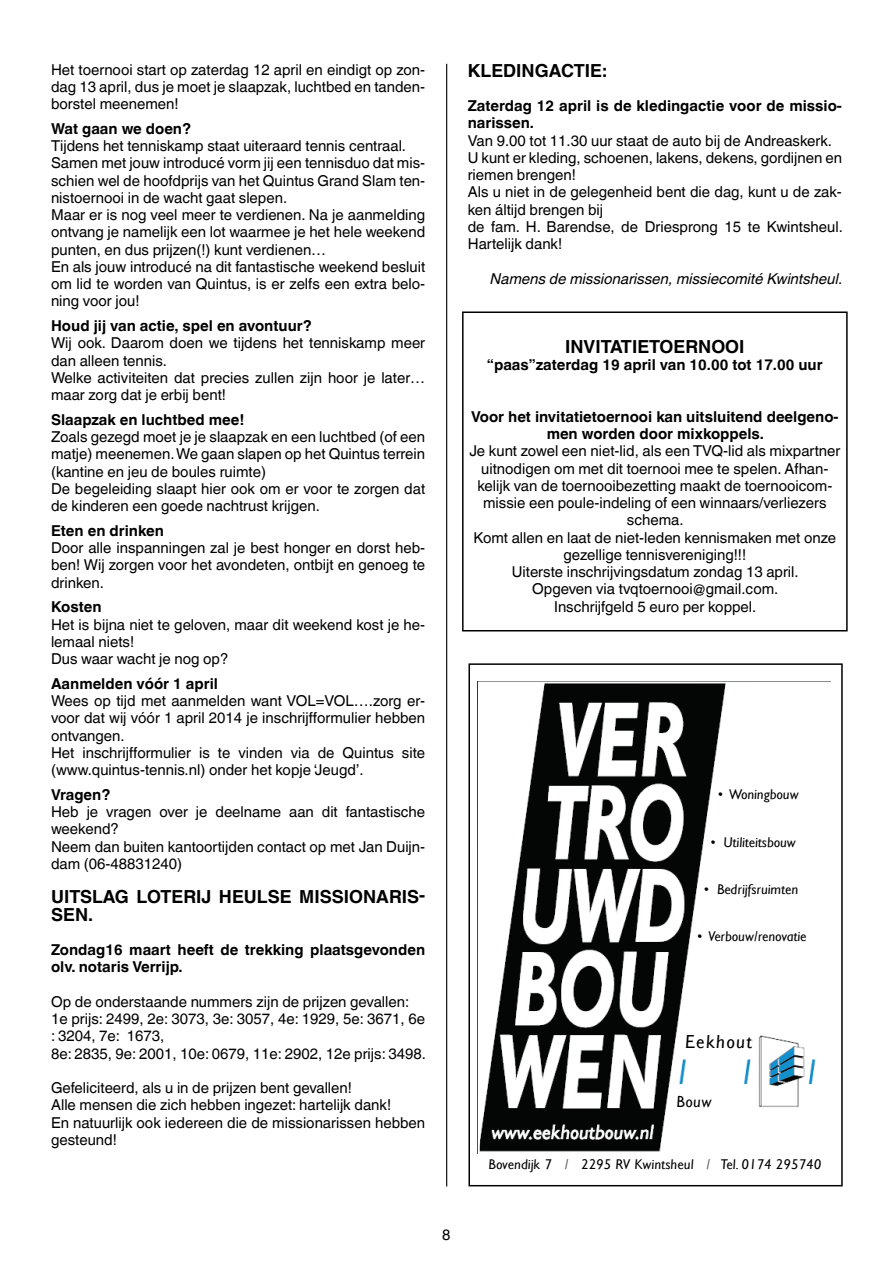
<style>
.page{position:relative;width:893px;height:1263px;background:#fff}
.page>*{position:absolute;margin:0;border:0;box-sizing:border-box;transform-origin:0 0}
.t1{font:italic 18.9px "Gill Sans";color:#000}
.t2{font:700 18px "Helvetica World";color:#000}
.t3{font:italic 16.2px "Gill Sans";color:#000}
.t4{font:15px/17.2px "Helvetica World";color:#000}
.t5{font:700 15px/17.2px "Helvetica World";color:#000}
.t6{font:italic 15px "Helvetica World";color:#000}
.t7{font:italic 14.1px "Gill Sans";letter-spacing:.005em;color:#000}
.s1{color:#58585a}
</style>
<div class="page">
<img style="left:481px;top:684px;width:335px;height:468px">
<svg style="left:692px;top:776px;width:121px;height:174px"></svg>
<svg style="left:678px;top:1027px;width:75px;height:23px"></svg>
<svg style="left:670px;top:1090px;width:47px;height:20px"></svg>
<div style="left:478px;top:681px;width:354px;height:475px;border:2px solid #fff"></div>
<div style="left:468px;top:663px;width:375px;height:523px;border:2px solid #000"></div>
<div style="left:462px;top:311px;width:386px;height:320px;border:2px solid #000"></div>
<hr style="left:446px;top:64px;width:1px;height:1122px;background:#000">
<p class="t4" style="left:51px;top:61px;width:376px;text-align:justify">Het toernooi start op zaterdag 12 april en eindigt op zon&shy;dag 13 april, dus je moet je slaapzak, luchtbed en tanden&shy;borstel meenemen!</p>
<p class="t5" style="left:51px;top:120px;width:142px">Wat gaan we doen?</p>
<p class="t4" style="left:51px;top:137px;width:376px">Tijdens het tenniskamp staat uiteraard tennis centraal.<br>Samen met jouw introducé vorm jij een tennisduo dat mis&shy;schien wel de hoofdprijs van het Quintus Grand Slam ten&shy;nistoernooi in de wacht gaat slepen.<br>Maar er is nog veel meer te verdienen. Na je aanmelding ontvang je namelijk een lot waarmee je het hele weekend punten, en dus prijzen(!) kunt verdienen…<br>En als jouw introducé na dit fantastische weekend besluit om lid te worden van Quintus, is er zelfs een extra belo&shy;ning voor jou!</p>
<p class="t5" style="left:51px;top:317px;width:262px">Houd jij van actie, spel en avontuur?</p>
<p class="t4" style="left:51px;top:334px;width:376px">Wij ook. Daarom doen we tijdens het tenniskamp meer dan alleen tennis.<br>Welke activiteiten dat precies zullen zijn hoor je later… maar zorg dat je erbij bent!</p>
<p class="t5" style="left:51px;top:411px;width:195px">Slaapzak en luchtbed mee!</p>
<p class="t4" style="left:51px;top:428px;width:376px">Zoals gezegd moet je je slaapzak en een luchtbed (of een matje) meenemen. We gaan slapen op het Quintus terrein (kantine en jeu de boules ruimte)<br>De begeleiding slaapt hier ook om er voor te zorgen dat de kinderen een goede nachtrust krijgen.</p>
<p class="t5" style="left:51px;top:522px;width:114px">Eten en drinken</p>
<p class="t4" style="left:51px;top:539px;width:376px;text-align:justify">Door alle inspanningen zal je best honger en dorst heb&shy;ben! Wij zorgen voor het avondeten, ontbijt en genoeg te drinken.</p>
<p class="t5" style="left:51px;top:598px;width:52px">Kosten</p>
<p class="t4" style="left:51px;top:616px;width:376px">Het is bijna niet te geloven, maar dit weekend kost je he&shy;lemaal niets!<br>Dus waar wacht je nog op?</p>
<p class="t5" style="left:51px;top:675px;width:169px">Aanmelden vóór 1 april</p>
<p class="t4" style="left:51px;top:692px;width:376px">Wees op tijd met aanmelden want VOL=VOL….zorg er&shy;voor dat wij vóór 1 april 2014 je inschrijfformulier hebben ontvangen.<br>Het inschrijfformulier is te vinden via de Quintus site (www.quintus-tennis.nl) onder het kopje ‘Jeugd’.</p>
<p class="t5" style="left:51px;top:786px;width:61px">Vragen?</p>
<p class="t4" style="left:51px;top:803px;width:376px">Heb je vragen over je deelname aan dit fantastische weekend?<br>Neem dan buiten kantoortijden contact op met Jan Duijn&shy;dam (06-48831240)</p>
<p class="t2" style="left:51px;top:887px;width:54px">UITSLAG</p>
<p class="t2" style="left:137px;top:887px;width:290px">LOTERIJ HEULSE MISSIONARIS-</p>
<p class="t2" style="left:51px;top:904px;width:44px">SEN.</p>
<p class="t5" style="left:51px;top:941px;width:376px">Zondag16 maart heeft de trekking plaatsgevonden olv. notaris Verrijp.</p>
<p class="t4" style="left:51px;top:993px;width:377px">Op de onderstaande nummers zijn de prijzen gevallen:<br>1e prijs: 2499, 2e: 3073, 3e: 3057, 4e: 1929, 5e: 3671, 6e : 3204, 7e: 1673,<br>8e: 2835, 9e: 2001, 10e: 0679, 11e: 2902, 12e prijs: 3498.</p>
<p class="t4" style="left:51px;top:1079px;width:376px">Gefeliciteerd, als u in de prijzen bent gevallen!<br>Alle mensen die zich hebben ingezet: hartelijk dank!<br>En natuurlijk ook iedereen die de missionarissen hebben gesteund!</p>
<p class="t2" style="left:468px;top:60px;width:13px">KLED</p>
<p class="t2" style="left:516px;top:60px;width:33px">INGAC</p>
<p class="t2" style="left:574px;top:60px;width:35px">TIE:</p>
<p class="t5" style="left:468px;top:97px;width:376px">Zaterdag 12 april is de kledingactie voor de missio&shy;narissen.</p>
<p class="t4" style="left:468px;top:132px;width:377px">Van 9.00 tot 11.30 uur staat de auto bij de Andreaskerk.<br>U kunt er kleding, schoenen, lakens, dekens, gordijnen en riemen brengen!<br>Als u niet in de gelegenheid bent die dag, kunt u de zak&shy;ken áltijd brengen bij<br>de fam. H. Barendse, de Driesprong 15 te Kwintsheul.<br>Hartelijk dank!</p>
<p class="t6" style="left:490px;top:270px;width:354px">Namens de missionarissen, missiecomité Kwintsheul.</p>
<p class="t2" style="left:565px;top:336px;width:178px">Invitati etoernooi</p>
<p class="t5" style="left:487px;top:356px;width:337px">“paas”zaterdag 19 april van 10.00 tot 17.00 uur</p>
<p class="t5" style="left:471px;top:408px;width:369px;text-align:center">Voor het invitatietoernooi kan uitsluitend deelgeno&shy;men worden door mixkoppels.</p>
<p class="t4" style="left:469px;top:442px;width:373px;text-align:center">Je kunt zowel een niet-lid, als een TVQ-lid als mixpartner uitnodigen om met dit toernooi mee te spelen. Afhan&shy;kelijk van de toernooibezetting maakt de toernooicom&shy;missie een poule-indeling of een winnaars/verliezers schema.<br>Komt allen en laat de niet-leden kennismaken met onze gezellige tennisvereniging!!!<br>Uiterste inschrijvingsdatum zondag 13 april.<br>Opgeven via tvqtoernooi@gmail.com.<br>Inschrijfgeld 5 euro per koppel.</p>
<p class="t7" style="left:718px;top:786px;width:82px">• Woningbouw</p>
<p class="t7" style="left:711px;top:834px;width:87px">• Utiliteitsbouw</p>
<p class="t7" style="left:704px;top:881px;width:97px">• Bedrijfsruimten</p>
<p class="t7" style="left:697px;top:928px;width:112px">• Verbouw/renovatie</p>
<p class="t1" style="left:685px;top:1031px;width:70px">Eekhout</p>
<p class="t3" style="left:677px;top:1092px;width:36px">Bouw</p>
<p class="t7" style="left:489px;top:1156px;width:335px">Bovendijk 7 <span class="s1">/</span> 2295 RV Kwintsheul <span class="s1">/</span> Tel. 0174 295740</p>
<p class="t4" style="left:442px;top:1226px;width:10px">8</p>
</div>
